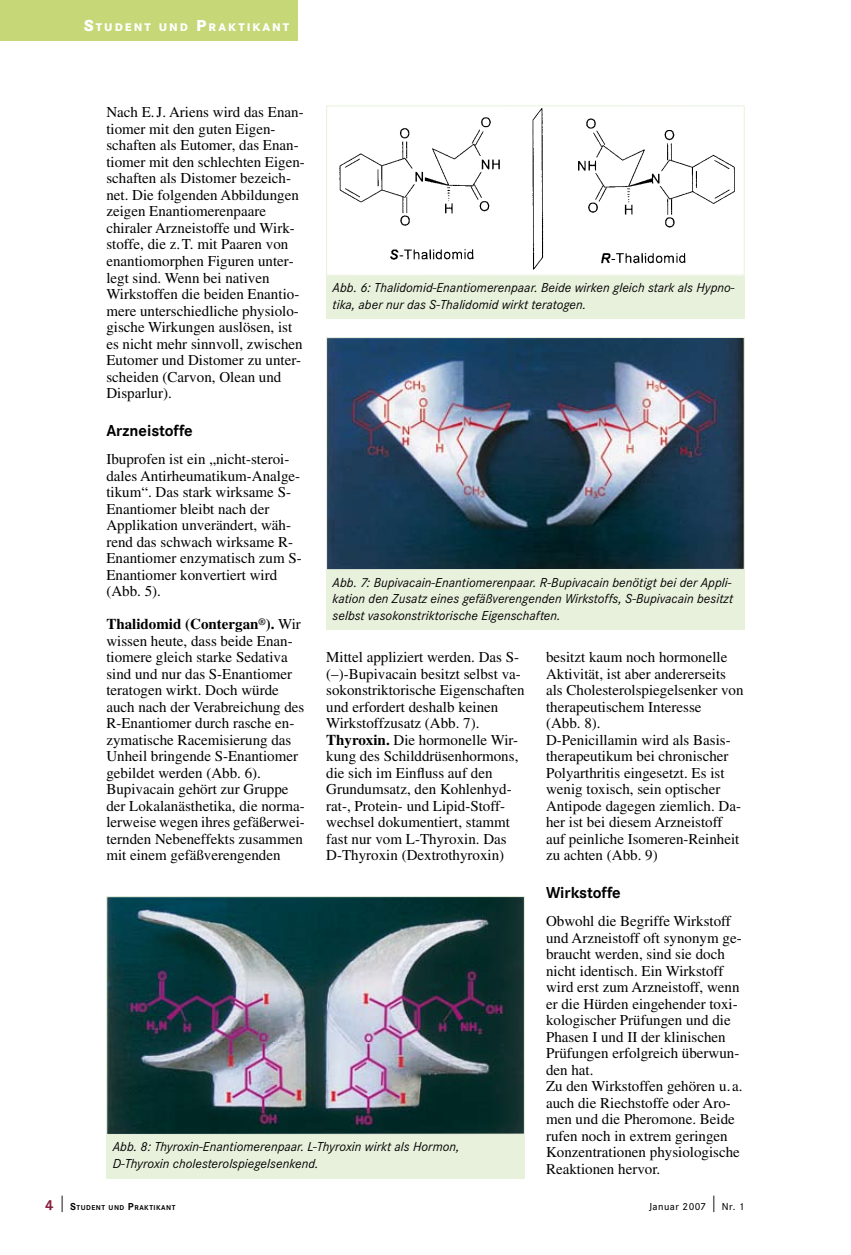
<style>
.page{position:relative;width:851px;height:1255px;background:#fff}
.page>*{position:absolute;margin:0;border:0;box-sizing:border-box;transform-origin:0 0}
.t1{font:700 16.5px "Corporate S";color:#000}
.t2{font:15px/16.5px "Times";color:#000}
.t3{font:italic 13.5px/16.5px "Corporate S";letter-spacing:.005em;color:#000}
.t4{font:800 11.55px "Corporate S";letter-spacing:.17em;color:#fff}
.t5{font:500 10.5px "Corporate S";letter-spacing:.045em;color:#000}
.t6{font:700 7.35px "Corporate S";letter-spacing:.065em;color:#000}
.s1{font-size:16.5px}
.s2{font-weight:700}
.s3{font-size:10.5px}
.s4{font-weight:300;font-size:16.5px}
</style>
<div class="page">
<div style="left:0;top:0;width:298px;height:40px;background:#c5d776"></div>
<img style="left:339px;top:108px;width:396px;height:162px">
<div style="left:326px;top:105px;width:418px;height:171px;border:1px solid #e8f1dc"></div>
<div style="left:326px;top:276px;width:418px;height:42px;background:#e8f1dc"></div>
<img style="left:328px;top:339px;width:414px;height:229px">
<div style="left:326px;top:337px;width:418px;height:233px;border:1px solid #e8f1dc"></div>
<div style="left:326px;top:570px;width:418px;height:59px;background:#e8f1dc"></div>
<img style="left:108px;top:898px;width:414px;height:234px">
<div style="left:106px;top:896px;width:418px;height:238px;border:1px solid #e8f1dc"></div>
<div style="left:106px;top:1134px;width:418px;height:44px;background:#e8f1dc"></div>
<p class="t4" style="left:84px;top:20px;width:207px"><span class="s1">S</span>TUDENT UND <span class="s1">P</span>RAKTIKANT</p>
<p class="t2" style="left:106px;top:104px;width:199px">Nach E.J. Ariens wird das Enan&shy;tiomer mit den guten Eigen&shy;schaften als Eutomer, das Enan&shy;tiomer mit den schlechten Eigen&shy;schaften als Distomer bezeich&shy;net. Die folgenden Abbildungen zeigen Enantiomerenpaare chiraler Arzneistoffe und Wirk&shy;stoffe, die z.T. mit Paaren von enantiomorphen Figuren unter&shy;legt sind. Wenn bei nativen<br>Wirkstoffen die beiden Enantio&shy;mere unterschiedliche physiolo&shy;gische Wirkungen auslösen, ist es nicht mehr sinnvoll, zwischen<br>Eutomer und Distomer zu unter&shy;scheiden (Carvon, Olean und<br>Disparlur).</p>
<p class="t1" style="left:106px;top:421px;width:88px">Arzneistoffe</p>
<p class="t2" style="left:106px;top:451px;width:197px">Ibuprofen ist ein „nicht-steroi&shy;dales Antirheumatikum-Analge&shy;tikum“. Das stark wirksame S-<br>Enantiomer bleibt nach der<br>Applikation unverändert, wäh&shy;rend das schwach wirksame R-<br>Enantiomer enzymatisch zum S-<br>Enantiomer konvertiert wird (Abb. 5).</p>
<p class="t2" style="left:106px;top:616px;width:200px"><span class="s2">Thalidomid (Contergan</span><sup>®</sup><span class="s2">).</span> Wir wissen heute, dass beide Enan&shy;tiomere gleich starke Sedativa sind und nur das S-Enantiomer teratogen wirkt. Doch würde auch nach der Verabreichung des<br>R-Enantiomer durch rasche en&shy;zymatische Racemisierung das<br>Unheil bringende S-Enantiomer gebildet werden (Abb. 6).<br>Bupivacain gehört zur Gruppe der Lokalanästhetika, die norma&shy;lerweise wegen ihres gefäßerwei&shy;ternden Nebeneffekts zusammen mit einem gefäßverengen-den</p>
<p class="t3" style="left:332px;top:279px;width:403px">Abb. 6: Thalidomid-Enantiomerenpaar. Beide wirken gleich stark als Hypno&shy;tika, aber nur das S-Thalidomid wirkt teratogen.</p>
<p class="t3" style="left:332px;top:574px;width:402px">Abb. 7: Bupivacain-Enantiomerenpaar. R-Bupivacain benötigt bei der Appli&shy;kation den Zusatz eines gefäßverengenden Wirkstoffs, S-Bupivacain besitzt selbst vasokonstriktorische Eigenschaften.</p>
<p class="t2" style="left:326px;top:649px;width:200px">Mittel appliziert werden. Das S-(–)-Bupivacain besitzt selbst va&shy;sokonstriktorische Eigenschaften und erfordert deshalb keinen<br>Wirkstoffzusatz (Abb. 7).<br><span class="s2">Thyroxin.</span> Die hormonelle Wir&shy;kung des Schilddrüsenhormons, die sich im Einfluss auf den<br>Grundumsatz, den Kohlenhyd&shy;rat-, Protein- und Lipid-Stoff&shy;wechsel dokumentiert, stammt fast nur vom L-Thyroxin. Das<br>D-Thyroxin (Dextrothyroxin)</p>
<p class="t2" style="left:546px;top:649px;width:199px">besitzt kaum noch hormonelle<br>Aktivität, ist aber andererseits als Cholesterolspiegelsenker von therapeutischem Interesse<br>(Abb. 8).<br>D-Penicillamin wird als Basis&shy;therapeutikum bei chronischer<br>Polyarthritis eingesetzt. Es ist wenig toxisch, sein optischer<br>Antipode dagegen ziemlich. Da&shy;her ist bei diesem Arzneistoff auf peinliche Isomeren-Reinheit zu achten (Abb. 9)</p>
<p class="t1" style="left:546px;top:883px;width:76px">Wirkstoffe</p>
<p class="t2" style="left:546px;top:913px;width:198px">Obwohl die Begriffe Wirkstoff und Arzneistoff oft synonym ge&shy;braucht werden, sind sie doch nicht identisch. Ein Wirkstoff wird erst zum Arzneistoff, wenn er die Hürden eingehender toxi&shy;kologischer Prüfungen und die<br>Phasen I und II der klinischen<br>Prüfungen erfolgreich überwun&shy;den hat.<br>Zu den Wirkstoffen gehören u. a. auch die Riechstoffe oder Aro&shy;men und die Pheromone. Beide rufen noch in extrem geringen<br>Konzentrationen physiologische<br>Reaktionen hervor.</p>
<p class="t3" style="left:113px;top:1138px;width:348px">Abb. 8: Thyroxin-Enantiomerenpaar. L-Thyroxin wirkt als Hormon,<br>D-Thyroxin cholesterolspiegelsenkend.</p>
<p class="t6" style="left:58px;top:1203px;width:119px"><sup>|</sup> <span class="s3">S</span>TUDENT UND <span class="s3">P</span>RAKTIKANT</p>
<p class="t5" style="left:649px;top:1200px;width:97px">Januar 2007 <span class="s4">|</span> Nr. 1</p>
</div>
